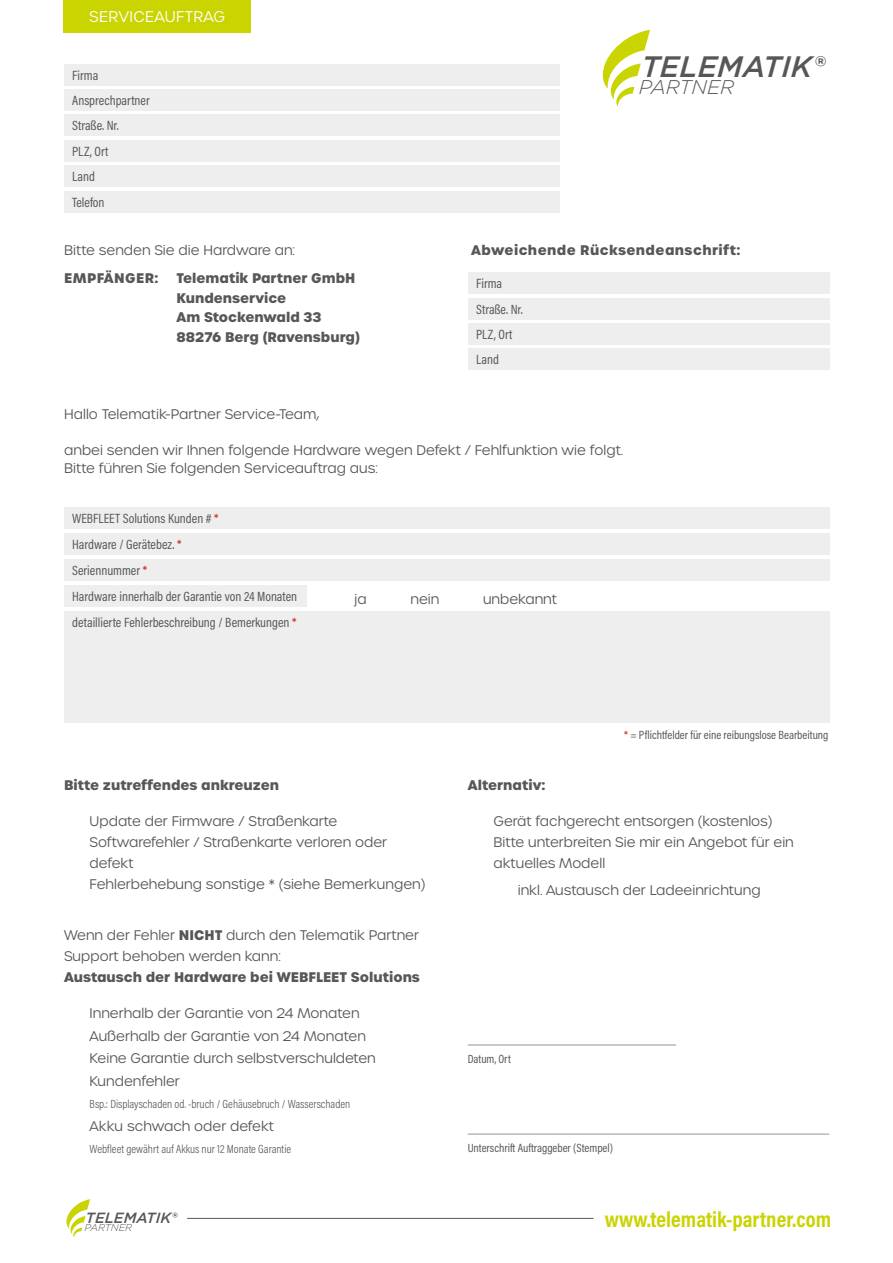
<style>
.page{position:relative;width:893px;height:1263px;background:#fff}
.page>*{position:absolute;margin:0;border:0;box-sizing:border-box;transform-origin:0 0}
.t1{font:italic 500 29.55px "Gotham";color:#575756}
.t2{font:700 22.05px "Acumin Pro Cond";color:#cad400}
.t3{font:italic 300 19.8px "Gotham";color:#575756}
.t4{font:300 15px "Urbane";letter-spacing:.025em;color:#fff}
.t5{font:italic 500 14.7px "Gotham";color:#575756}
.t6{font:300 13.5px/21px "Urbane";color:#575756}
.t7{font:13.5px "Acumin Pro Cond";color:#575756}
.t8{font:700 13.5px/19.5px "Urbane";color:#575756}
.t9{font:700 13.5px "Urbane";letter-spacing:.03em;color:#575756}
.t10{font:12px "Acumin Pro Cond";color:#575756}
.t11{font:300 11.85px "Acumin Pro Cond";color:#575756}
.t12{font:italic 300 9.9px "Gotham";color:#575756}
.s1{font-weight:700}
.s2{font-style:normal}
.s3{color:#cd1719}
</style>
<div class="page">
<svg style="left:602px;top:30px;width:48px;height:76px"></svg>
<div style="left:64px;top:0;width:187px;height:33px;background:#cad400"></div>
<div style="left:64px;top:64px;width:496px;height:21px;background:#eee"></div>
<div style="left:64px;top:89px;width:496px;height:22px;background:#eee"></div>
<div style="left:64px;top:115px;width:496px;height:21px;background:#eee"></div>
<div style="left:64px;top:140px;width:496px;height:22px;background:#eee"></div>
<div style="left:64px;top:166px;width:496px;height:21px;background:#eee"></div>
<div style="left:64px;top:191px;width:496px;height:22px;background:#eee"></div>
<div style="left:64px;top:507px;width:765px;height:22px;background:#eee"></div>
<div style="left:64px;top:533px;width:765px;height:22px;background:#eee"></div>
<div style="left:64px;top:559px;width:765px;height:22px;background:#eee"></div>
<div style="left:64px;top:585px;width:242px;height:22px;background:#eee"></div>
<div style="left:64px;top:611px;width:765px;height:112px;background:#eee"></div>
<div style="left:468px;top:272px;width:362px;height:22px;background:#eee"></div>
<div style="left:468px;top:298px;width:362px;height:21px;background:#eee"></div>
<div style="left:468px;top:323px;width:362px;height:22px;background:#eee"></div>
<div style="left:468px;top:349px;width:362px;height:21px;background:#eee"></div>
<hr style="left:468px;top:1133px;width:361px;height:2px;background:#b9b8b8">
<hr style="left:468px;top:1044px;width:208px;height:2px;background:#b9b8b8">
<svg style="left:66px;top:1199px;width:24px;height:38px"></svg>
<hr style="left:187px;top:1218px;width:407px;height:1px;background:#575756">
<p class="t4" style="left:89px;top:7px;width:138px">SERVICEAUFTRAG</p>
<p class="t7" style="left:72px;top:66px;width:28px">Firma</p>
<p class="t7" style="left:72px;top:92px;width:79px">Ansprechpartner</p>
<p class="t7" style="left:72px;top:117px;width:48px">Straße. Nr.</p>
<p class="t7" style="left:72px;top:143px;width:38px">PLZ, Ort</p>
<p class="t7" style="left:72px;top:168px;width:24px">Land</p>
<p class="t7" style="left:72px;top:193px;width:34px">Telefon</p>
<p class="t6" style="left:64px;top:236px;width:232px;line-height:28.5px">Bitte senden Sie die Hardware an:<br><span class="s1">EMPFÄNGER:</span></p>
<p class="t8" style="left:177px;top:269px;width:180px">Telematik Partner GmbH<br>Kundenservice</p>
<p class="t8" style="left:177px;top:308px;width:147px">Am Stockenwald 33</p>
<p class="t8" style="left:177px;top:327px;width:185px">88276 Berg (Ravensburg)</p>
<p class="t1" style="left:642px;top:47px;width:186px">TELEMATIK<span class="s2">®</span></p>
<p class="t3" style="left:639px;top:74px;width:97px">PARTNER</p>
<p class="t9" style="left:471px;top:240px;width:271px">Abweichende Rücksendeanschrift:</p>
<p class="t7" style="left:476px;top:275px;width:28px">Firma</p>
<p class="t7" style="left:476px;top:300px;width:48px">Straße. Nr.</p>
<p class="t7" style="left:476px;top:326px;width:38px">PLZ, Ort</p>
<p class="t7" style="left:476px;top:351px;width:24px">Land</p>
<p class="t6" style="left:64px;top:404px;width:257px">Hallo Telematik-Partner Service-Team,</p>
<p class="t6" style="left:64px;top:440px;width:561px">anbei senden wir Ihnen folgende Hardware wegen Defekt / Fehlfunktion wie folgt.</p>
<p class="t6" style="left:64px;top:458px;width:315px">Bitte führen Sie folgenden Serviceauftrag aus:</p>
<p class="t7" style="left:72px;top:510px;width:148px">WEBFLEET Solutions Kunden # <span class="s3">*</span></p>
<p class="t7" style="left:72px;top:536px;width:111px">Hardware / Gerätebez. <span class="s3">*</span></p>
<p class="t7" style="left:72px;top:562px;width:76px">Seriennummer <span class="s3">*</span></p>
<p class="t7" style="left:72px;top:587px;width:226px">Hardware innerhalb der Garantie von 24 Monaten</p>
<p class="t7" style="left:72px;top:613px;width:226px">detaillierte Fehlerbeschreibung / Bemerkungen <span class="s3">*</span></p>
<p class="t6" style="left:355px;top:589px;width:14px">ja</p>
<p class="t6" style="left:410px;top:589px;width:30px">nein</p>
<p class="t6" style="left:483px;top:589px;width:75px">unbekannt</p>
<p class="t10" style="left:624px;top:727px;width:206px"><span class="s3">*</span> = Pflichtfelder für eine reibungslose Bearbeitung</p>
<p class="t8" style="left:64px;top:775px;width:216px">Bitte zutreffendes ankreuzen</p>
<p class="t6" style="left:90px;top:811px;width:249px">Update der Firmware / Straßenkarte</p>
<p class="t6" style="left:90px;top:832px;width:299px">Softwarefehler / Straßenkarte verloren oder defekt</p>
<p class="t6" style="left:90px;top:874px;width:337px">Fehlerbehebung sonstige * (siehe Bemerkungen)</p>
<p class="t6" style="left:64px;top:925px;width:356px">Wenn der Fehler <span class="s1">NICHT</span> durch den Telematik Partner</p>
<p class="t6" style="left:64px;top:946px;width:218px">Support behoben werden kann:</p>
<p class="t8" style="left:64px;top:967px;width:357px">Austausch der Hardware bei WEBFLEET Solutions</p>
<p class="t6" style="left:90px;top:1003px;width:271px">Innerhalb der Garantie von 24 Monaten</p>
<p class="t6" style="left:90px;top:1025px;width:278px">Außerhalb der Garantie von 24 Monaten</p>
<p class="t6" style="left:90px;top:1047px;width:288px;line-height:22.5px">Keine Garantie durch selbstverschuldeten<br>Kundenfehler</p>
<p class="t11" style="left:90px;top:1096px;width:262px">Bsp.: Displayschaden od. -bruch / Gehäusebruch / Wasserschaden</p>
<p class="t6" style="left:90px;top:1115px;width:186px">Akku schwach oder defekt</p>
<p class="t11" style="left:90px;top:1141px;width:203px">Webfleet gewährt auf Akkus nur 12 Monate Garantie</p>
<p class="t5" style="left:86px;top:1208px;width:94px">TELEMATIK<span class="s2">®</span></p>
<p class="t12" style="left:84px;top:1221px;width:49px">PARTNER</p>
<p class="t8" style="left:468px;top:775px;width:79px">Alternativ:</p>
<p class="t6" style="left:493px;top:811px;width:280px">Gerät fachgerecht entsorgen (kostenlos)</p>
<p class="t6" style="left:493px;top:832px;width:302px">Bitte unterbreiten Sie mir ein Angebot für ein aktuelles Modell</p>
<p class="t6" style="left:518px;top:880px;width:244px">inkl. Austausch der Ladeeinrichtung</p>
<p class="t10" style="left:468px;top:1051px;width:45px">Datum, Ort</p>
<p class="t10" style="left:468px;top:1140px;width:147px">Unterschrift Auftraggeber (Stempel)</p>
<p class="t2" style="left:605px;top:1204px;width:228px">www.telematik-partner.com</p>
</div>
